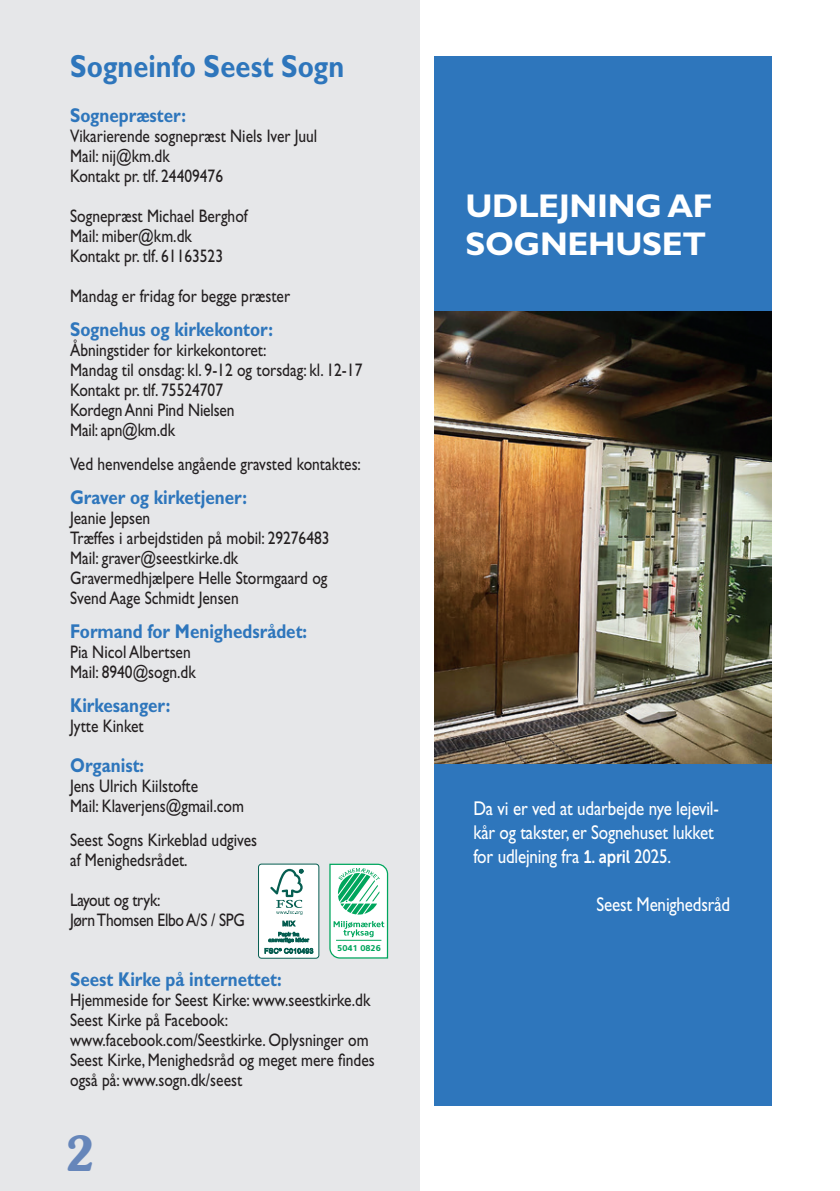
<style>
.page{position:relative;width:840px;height:1191px;background:#fff}
.page>*{position:absolute;margin:0;border:0;box-sizing:border-box;transform-origin:0 0}
.t1{font:600 48px "Souvenir Std";color:#7294cc;scale:.9 1}
.t2{font:700 33px/37.6px "Gill Sans Std";letter-spacing:-.01em;color:#fff}
.t3{font:700 32px "Gill Sans Std";letter-spacing:.005em;color:#2e76bc;scale:.85 1}
.t4{font:700 20px "Gill Sans Std";color:#2e76bc;scale:.85 1}
.t5{font:20px/24px "Gill Sans Std";letter-spacing:-.01em;color:#fff;scale:.85 1}
.t6{font:18.2px/20px "Gill Sans Std";color:#231f20;scale:.85 1}
.t7{font:18.2px/20px "Gill Sans Std";letter-spacing:-.02em;color:#231f20;scale:.85 1}
.t8{font:700 8.4px "Core Sans NR65";color:#00a65d}
.s1{font-family:"Museo Sans 700";font-size:18px}
</style>
<div class="page">
<div style="left:0;top:0;width:420px;height:1191px;background:#e6e7e9"></div>
<div style="left:258px;top:864px;width:61px;height:94px;background:#fff;border-radius:3px"></div>
<div style="left:258px;top:863px;width:61px;height:95px;border:1px solid #065e51;border-radius:3px"></div>
<svg style="left:270px;top:869px;width:33px;height:57px"></svg>
<svg style="left:264px;top:932px;width:49px;height:21px"></svg>
<div style="left:434px;top:57px;width:337px;height:1049px;background:#2e76bc"></div>
<img style="left:434px;top:311px;width:337px;height:452px">
<svg style="left:329px;top:863px;width:59px;height:95px;background:#bce7d4"></svg>
<hr style="left:336px;top:939px;width:45px;height:1px;background:#00a65d">
<h3 class="t3" style="left:70px;top:47px;width:324px">Sogneinfo Seest Sogn</h3>
<p class="t4" style="left:70px;top:103px;width:138px">Sognepræster:</p>
<p class="t6" style="left:70px;top:126px;width:292px">Vikarierende sognepræst Niels Iver Juul<br>Mail: nij@km.dk<br>Kontakt pr. tlf. 24409476</p>
<p class="t6" style="left:70px;top:206px;width:210px">Sognepræst Michael Berghof<br>Mail: miber@km.dk<br>Kontakt pr. tlf. 61163523</p>
<p class="t6" style="left:70px;top:286px;width:260px">Mandag er fridag for begge præster</p>
<p class="t4" style="left:70px;top:317px;width:240px">Sognehus og kirkekontor:</p>
<p class="t6" style="left:70px;top:340px;width:345px">Åbningstider for kirkekontoret:<br>Mandag til onsdag: kl. 9-12 og torsdag: kl. 12-17<br>Kontakt pr. tlf. 75524707<br>Kordegn Anni Pind Nielsen<br>Mail: apn@km.dk</p>
<p class="t6" style="left:70px;top:454px;width:343px">Ved henvendelse angående gravsted kontaktes:</p>
<p class="t4" style="left:70px;top:485px;width:209px">Graver og kirketjener:</p>
<p class="t6" style="left:70px;top:508px;width:306px">Jeanie Jepsen<br>Træffes i arbejdstiden på mobil: 29276483<br>Mail: graver@seestkirke.dk<br>Gravermedhjælpere Helle Stormgaard og<br>Svend Aage Schmidt Jensen</p>
<p class="t4" style="left:70px;top:619px;width:280px">Formand for Menighedsrådet:</p>
<p class="t6" style="left:70px;top:642px;width:149px">Pia Nicol Albertsen<br>Mail: 8940@sogn.dk</p>
<p class="t4" style="left:70px;top:693px;width:119px">Kirkesanger:</p>
<p class="t6" style="left:70px;top:716px;width:88px">Jytte Kinket</p>
<p class="t4" style="left:70px;top:753px;width:89px">Organist:</p>
<p class="t6" style="left:70px;top:776px;width:206px">Jens Ulrich Kiilstofte<br>Mail: Klaverjens@gmail.com</p>
<p class="t6" style="left:70px;top:830px;width:221px">Seest Sogns Kirkeblad udgives af Menighedsrådet.</p>
<p class="t7" style="left:70px;top:890px;width:207px">Layout og tryk:<br>Jørn Thomsen Elbo A/S / SPG</p>
<p class="t8" style="left:337px;top:942px;width:45px">5041 0826</p>
<p class="t4" style="left:70px;top:967px;width:250px">Seest Kirke på internettet:</p>
<p class="t6" style="left:70px;top:990px;width:360px">Hjemmeside for Seest Kirke: www.seestkirke.dk Seest Kirke på Facebook: www.facebook.com/Seestkirke. Oplysninger om Seest Kirke, Menighedsråd og meget mere findes også på: www.sogn.dk/seest</p>
<h1 class="t1" style="left:65px;top:1123px;width:34px">2</h1>
<h2 class="t2" style="left:465px;top:187px;width:249px">UDLEJNING AF<br>SOGNEHUSET</h2>
<p class="t5" style="left:473px;top:796px;width:290px">Da vi er ved at udarbejde nye lejevil&shy;kår og takster, er Sognehuset lukket for udlejning fra <span class="s1">1. april</span> 2025.</p>
<p class="t5" style="left:596px;top:892px;width:159px">Seest Menighedsråd</p>
</div>
